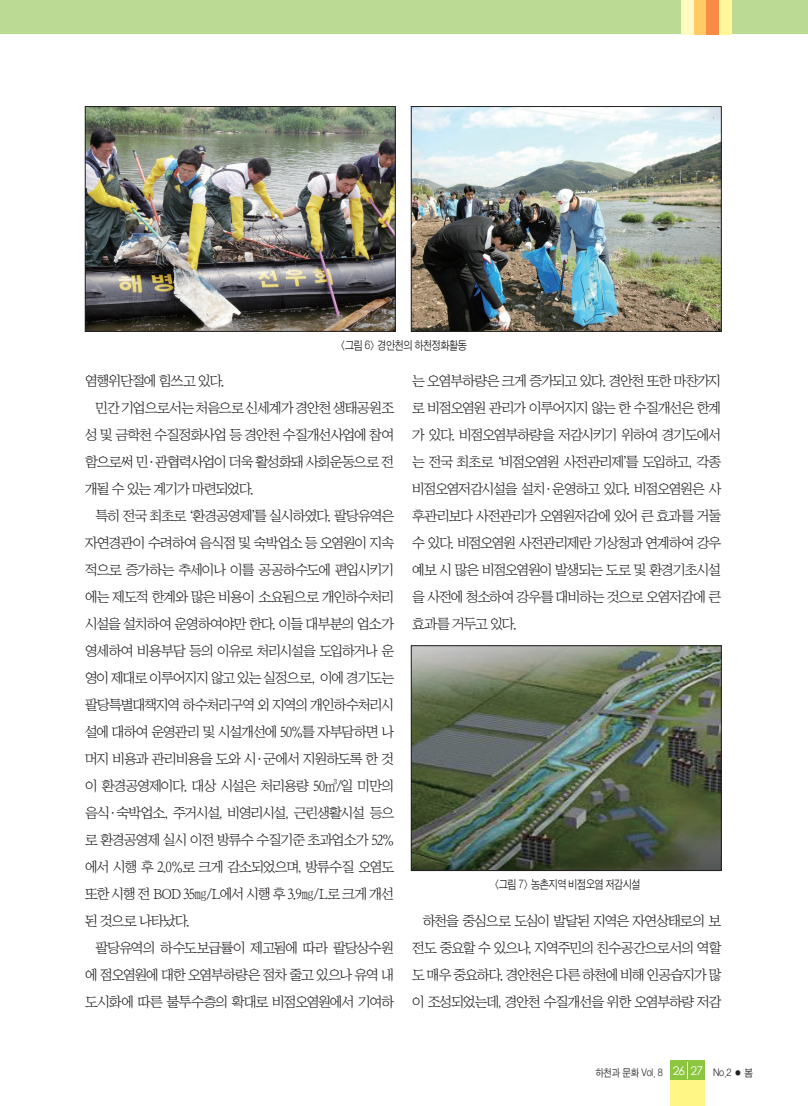
<style>
.page{position:relative;width:808px;height:1106px;background:#fff}
.page>*{position:absolute;margin:0;border:0;box-sizing:border-box;transform-origin:0 0}
.t1{font:14.25px/27px "San Ns M";letter-spacing:-.08em;color:#231f20;text-align:justify}
.t2{font:12px "Sand Jg";letter-spacing:-.05em;color:#231f20;scale:.85 1}
.t3{font:10.5px "Sand Jg";letter-spacing:-.025em;color:#231f20;scale:.9 1}
.s1{font-family:"Century Gothic";font-size:12px;color:#fff}
</style>
<div class="page">
<div style="left:0;top:0;width:808px;height:34px;background:#bbda93"></div>
<div style="left:719px;top:0;width:12px;height:34px;background:#fff79a"></div>
<div style="left:706px;top:0;width:13px;height:34px;background:#f68c45"></div>
<div style="left:693px;top:0;width:13px;height:34px;background:#fecb64"></div>
<div style="left:681px;top:0;width:13px;height:34px;background:#fffac1"></div>
<div style="left:671px;top:1060px;width:34px;height:46px;background:#fff685"></div>
<div style="left:671px;top:1060px;width:34px;height:20px;background:#8bc63e"></div>
<img style="left:87px;top:108px;width:306px;height:221px">
<div style="left:85px;top:106px;width:310px;height:225px;border:1px solid #231f20"></div>
<img style="left:413px;top:108px;width:306px;height:221px">
<div style="left:411px;top:106px;width:310px;height:225px;border:1px solid #231f20"></div>
<img style="left:413px;top:647px;width:306px;height:221px">
<div style="left:411px;top:645px;width:310px;height:225px;border:1px solid #231f20"></div>
<p class="t2" style="left:340px;top:339px;width:151px">&lt;그림 6&gt; 경안천의 하천정화활동</p>
<p class="t1" style="left:85px;top:367px;width:142px">염행위단절에 힘쓰고 있다.</p>
<p class="t1" style="left:96px;top:394px;width:300px">민간 기업으로서는 처음으로 신세계가 경안천 생태공원조</p>
<p class="t1" style="left:85px;top:421px;width:311px">성 및 금학천 수질정화사업 등 경안천 수질개선사업에 참여</p>
<p class="t1" style="left:85px;top:448px;width:311px">함으로써 민·관협력사업이 더욱 활성화돼 사회운동으로 전</p>
<p class="t1" style="left:85px;top:475px;width:171px">개될 수 있는 계기가 마련되었다.</p>
<p class="t1" style="left:96px;top:502px;width:300px">특히 전국 최초로 ‘환경공영제’를 실시하였다. 팔당유역은</p>
<p class="t1" style="left:85px;top:529px;width:311px">자연경관이 수려하여 음식점 및 숙박업소 등 오염원이 지속</p>
<p class="t1" style="left:85px;top:556px;width:311px">적으로 증가하는 추세이나 이를 공공하수도에 편입시키기</p>
<p class="t1" style="left:85px;top:583px;width:311px">에는 제도적 한계와 많은 비용이 소요됨으로 개인하수처리</p>
<p class="t1" style="left:85px;top:610px;width:311px">시설을 설치하여 운영하여야만 한다. 이들 대부분의 업소가</p>
<p class="t1" style="left:85px;top:637px;width:311px">영세하여 비용부담 등의 이유로 처리시설을 도입하거나 운</p>
<p class="t1" style="left:85px;top:664px;width:311px">영이 제대로 이루어지지 않고 있는 실정으로, 이에 경기도는</p>
<p class="t1" style="left:85px;top:691px;width:311px">팔당특별대책지역 하수처리구역 외 지역의 개인하수처리시</p>
<p class="t1" style="left:85px;top:718px;width:311px">설에 대하여 운영관리 및 시설개선에 50%를 자부담하면 나</p>
<p class="t1" style="left:85px;top:745px;width:311px">머지 비용과 관리비용을 도와 시·군에서 지원하도록 한 것</p>
<p class="t1" style="left:85px;top:772px;width:311px">이 환경공영제이다. 대상 시설은 처리용량 50㎥/일 미만의</p>
<p class="t1" style="left:85px;top:799px;width:311px">음식·숙박업소, 주거시설, 비영리시설, 근린생활시설 등으</p>
<p class="t1" style="left:85px;top:826px;width:311px">로 환경공영제 실시 이전 방류수 수질기준 초과업소가 52%</p>
<p class="t1" style="left:85px;top:853px;width:311px">에서 시행 후 2.0%로 크게 감소되었으며, 방류수질 오염도</p>
<p class="t1" style="left:85px;top:880px;width:311px">또한 시행 전 BOD 35㎎/L에서 시행 후 3.9㎎/L로 크게 개선</p>
<p class="t1" style="left:85px;top:907px;width:107px">된 것으로 나타났다.</p>
<p class="t1" style="left:96px;top:934px;width:300px">팔당유역의 하수도보급률이 제고됨에 따라 팔당상수원</p>
<p class="t1" style="left:85px;top:961px;width:311px">에 점오염원에 대한 오염부하량은 점차 줄고 있으나 유역 내</p>
<p class="t1" style="left:85px;top:988px;width:311px">도시화에 따른 불투수층의 확대로 비점오염원에서 기여하</p>
<p class="t1" style="left:412px;top:367px;width:311px">는 오염부하량은 크게 증가되고 있다. 경안천 또한 마찬가지 로 비점오염원 관리가 이루어지지 않는 한 수질개선은 한계 가 있다. 비점오염부하량을 저감시키기 위하여 경기도에서 는 전국 최초로 ‘비점오염원 사전관리제’를 도입하고, 각종 비점오염저감시설을 설치·운영하고 있다. 비점오염원은 사 후관리보다 사전관리가 오염원저감에 있어 큰 효과를 거둘 수 있다. 비점오염원 사전관리제란 기상청과 연계하여 강우 예보 시 많은 비점오염원이 발생되는 도로 및 환경기초시설 을 사전에 청소하여 강우를 대비하는 것으로 오염저감에 큰 효과를 거두고 있다.</p>
<p class="t2" style="left:493px;top:878px;width:175px">&lt;그림 7&gt; 농촌지역 비점오염 저감시설</p>
<p class="t1" style="left:412px;top:907px;width:311px;text-indent:11px">하천을 중심으로 도심이 발달된 지역은 자연상태로의 보 전도 중요할 수 있으나, 지역주민의 친수공간으로서의 역할 도 매우 중요하다. 경안천은 다른 하천에 비해 인공습지가 많 이 조성되었는데, 경안천 수질개선을 위한 오염부하량 저감</p>
<p class="t3" style="left:595px;top:1067px;width:176px">하천과 문화 Vol. 8 <span class="s1">26 27</span> No.2 ● 봄</p>
</div>
